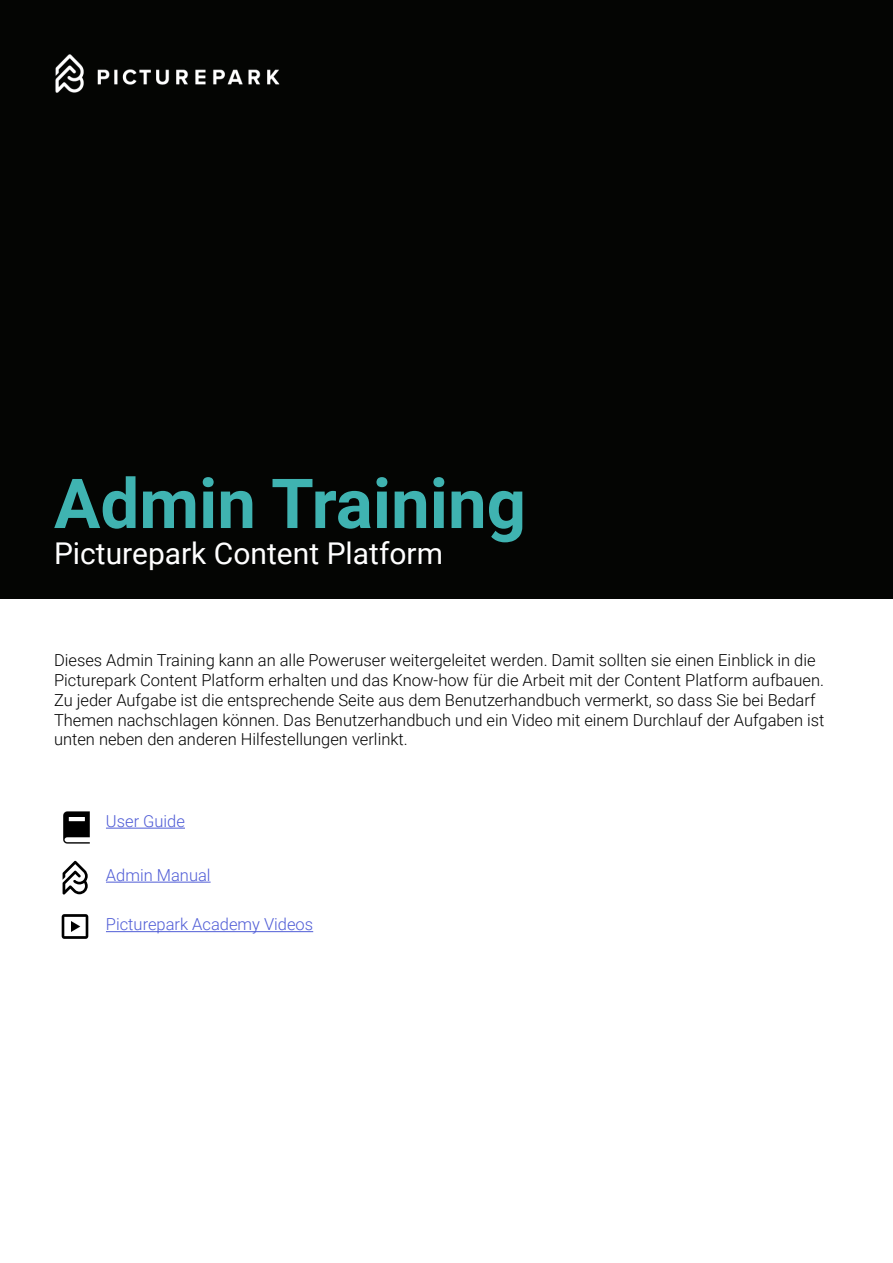
<style>
.page{position:relative;width:893px;height:1263px;background:#fff}
.page>*{position:absolute;margin:0;border:0;box-sizing:border-box;transform-origin:0 0}
.t1{font:700 69px "Roboto";color:#3fb3b1}
.t2{font:30px "Roboto";color:#fff}
.t3{font:300 16.5px/19.8px "Roboto";color:#000}
.t4{font:300 16.5px "Roboto";color:#4f5cd6}
</style>
<div class="page">
<div style="left:0;top:0;width:893px;height:598px;background:#040503"></div>
<img style="left:55px;top:54px;width:225px;height:39px">
<hr style="left:106px;top:882px;width:105px;height:1px;background:#4f5cd6">
<hr style="left:106px;top:931px;width:207px;height:1px;background:#4f5cd6">
<svg style="left:63px;top:861px;width:25px;height:33px"></svg>
<img style="left:61px;top:914px;width:28px;height:25px">
<hr style="left:106px;top:828px;width:79px;height:1px;background:#4f5cd6">
<img style="left:63px;top:811px;width:27px;height:33px">
<p class="t1" style="left:54px;top:455px;width:474px">Admin Training</p>
<p class="t2" style="left:54px;top:532px;width:390px">Picturepark Content Platform</p>
<p class="t3" style="left:54px;top:650px;width:772px">Dieses Admin Training kann an alle Poweruser weitergeleitet werden. Damit sollten sie einen Einblick in die Picturepark Content Platform erhalten und das Know-how für die Arbeit mit der Content Platform aufbauen.<br>Zu jeder Aufgabe ist die entsprechende Seite aus dem Benutzerhandbuch vermerkt, so dass Sie bei Bedarf Themen nachschlagen können. Das Benutzerhandbuch und ein Video mit einem Durchlauf der Aufgaben ist unten neben den anderen Hilfestellungen verlinkt.</p>
<p class="t4" style="left:106px;top:809px;width:81px">User Guide</p>
<p class="t4" style="left:106px;top:863px;width:106px">Admin Manual</p>
<p class="t4" style="left:106px;top:913px;width:209px">Picturepark Academy Videos</p>
</div>
